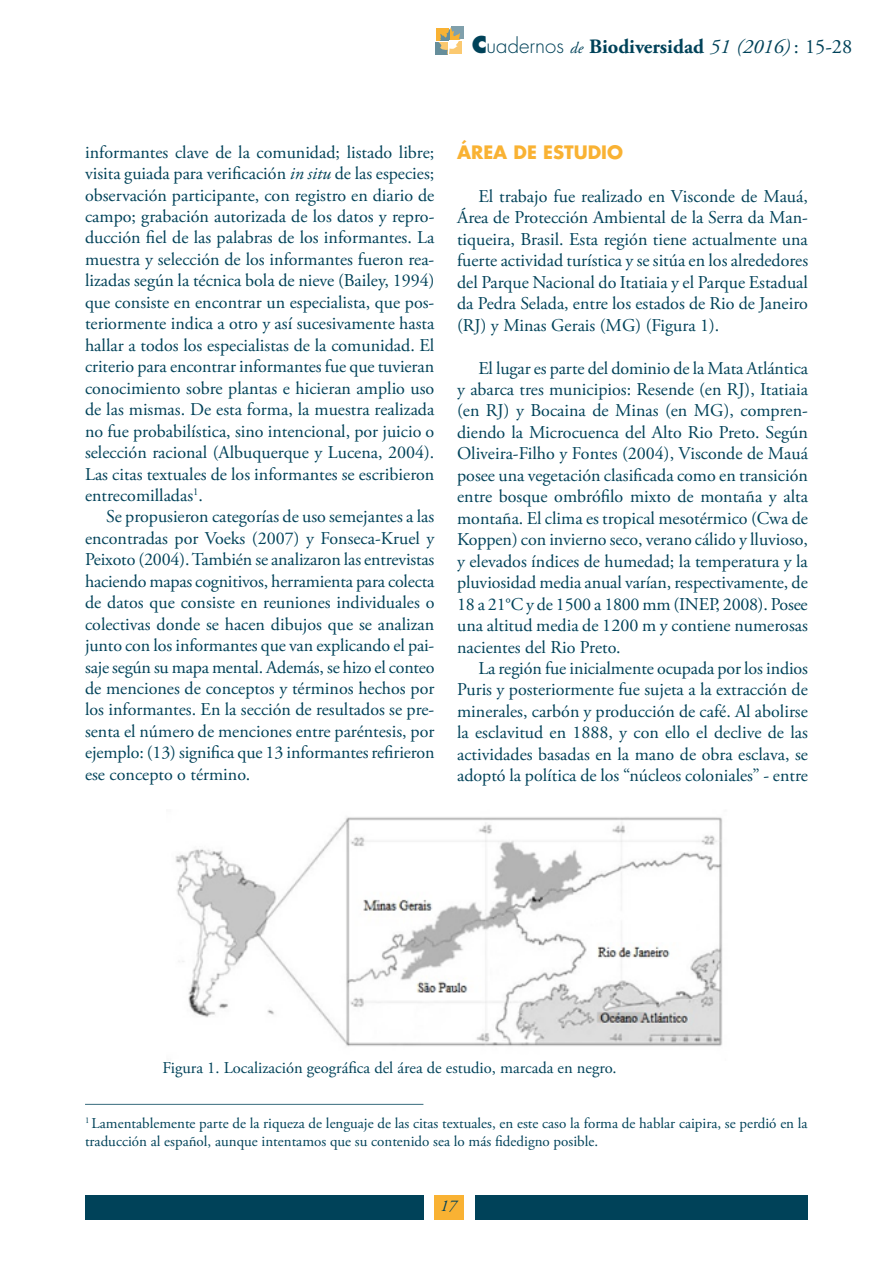
<style>
.page{position:relative;width:893px;height:1263px;background:#fff}
.page>*{position:absolute;margin:0;border:0;box-sizing:border-box;transform-origin:0 0}
.t1{font:700 20.4px "Adobe Garamond Pro";color:#004259}
.t2{font:18px/21.5px "Adobe Garamond Pro";letter-spacing:-.01em;color:#004259;text-align:justify}
.t3{font:700 18px "Futura";color:#f9b233}
.t4{font:16.5px "Adobe Garamond Pro";color:#004259}
.t5{font:italic 16.5px "Adobe Garamond Pro";color:#004259}
.t6{font:15px/18px "Adobe Garamond Pro";color:#004259}
.s1{font-family:"Futura";font-weight:800;font-size:22.65px}
.s2{font-family:"Futura";font-weight:300}
.s3{font-weight:400;font-style:italic;font-size:15.9px}
.s4{font-weight:400;font-style:italic}
.s5{font-weight:400}
.s6{font-style:italic}
</style>
<div class="page">
<div style="left:437px;top:28px;width:12px;height:13px;background:#f9b233"></div>
<div style="left:451px;top:27px;width:12px;height:12px;background:#80a0ac"></div>
<div style="left:435px;top:42px;width:13px;height:13px;background:#668e9b"></div>
<div style="left:449px;top:41px;width:13px;height:12px;background:#fbc970"></div>
<svg style="left:438px;top:27px;width:22px;height:28px"></svg>
<div style="left:86px;top:1195px;width:338px;height:25px;background:#004259"></div>
<div style="left:475px;top:1195px;width:333px;height:25px;background:#004259"></div>
<div style="left:435px;top:1195px;width:29px;height:25px;background:#f9b233"></div>
<img style="left:175px;top:817px;width:548px;height:230px">
<hr style="left:85px;top:1104px;width:338px;height:1px;background:#4d7b8b">
<p class="t1" style="left:472px;top:34px;width:382px"><span class="s1">C</span><span class="s2">uadernos</span> <span class="s3">de</span> Biodiversidad <span class="s4">51 (2016)</span> <span class="s5">: 15-28</span></p>
<p class="t2" style="left:85px;top:142px;width:351px">informantes clave de la comunidad; listado libre; visita guiada para verificación <span class="s6">in situ</span> de las especies; observación participante, con registro en diario de campo; grabación autorizada de los datos y repro&shy;ducción fiel de las palabras de los informantes. La muestra y selección de los informantes fueron rea&shy;lizadas según la técnica bola de nieve (Bailey, 1994) que consiste en encontrar un especialista, que pos&shy;teriormente indica a otro y así sucesivamente hasta hallar a todos los especialistas de la comunidad. El criterio para encontrar informantes fue que tuvieran conocimiento sobre plantas e hicieran amplio uso de las mismas. De esta forma, la muestra realizada no fue probabilística, sino intencional, por juicio o selección racional (Albuquerque y Lucena, 2004).<br>Las citas textuales de los informantes se escribieron entrecomilladas<sup>1</sup>.</p>
<p class="t2" style="left:85px;top:506px;width:351px;text-indent:21px">Se propusieron categorías de uso semejantes a las encontradas por Voeks (2007) y Fonseca-Kruel y Peixoto (2004). También se analizaron las entrevistas haciendo mapas cognitivos, herramienta para colecta de datos que consiste en reuniones individuales o colectivas donde se hacen dibujos que se analizan junto con los informantes que van explicando el pai&shy;saje según su mapa mental. Además, se hizo el conteo de menciones de conceptos y términos hechos por los informantes. En la sección de resultados se pre&shy;senta el número de menciones entre paréntesis, por ejemplo: (13) significa que 13 informantes refirieron ese concepto o término.</p>
<p class="t3" style="left:457px;top:140px;width:167px">ÁREA DE ESTUDIO</p>
<p class="t2" style="left:457px;top:186px;width:353px;text-indent:21px">El trabajo fue realizado en Visconde de Mauá, Área de Protección Ambiental de la Serra da Man&shy;tiqueira, Brasil. Esta región tiene actualmente una fuerte actividad turística y se sitúa en los alrededores del Parque Nacional do Itatiaia y el Parque Estadual da Pedra Selada, entre los estados de Rio de Janeiro (RJ) y Minas Gerais (MG) (Figura 1).</p>
<p class="t2" style="left:457px;top:358px;width:353px;text-indent:21px">El lugar es parte del dominio de la Mata Atlántica y abarca tres municipios: Resende (en RJ), Itatiaia (en RJ) y Bocaina de Minas (en MG), compren&shy;diendo la Microcuenca del Alto Rio Preto. Según Oliveira-Filho y Fontes (2004), Visconde de Mauá posee una vegetación clasificada como en transición entre bosque ombrófilo mixto de montaña y alta montaña. El clima es tropical mesotérmico (Cwa de Koppen) con invierno seco, verano cálido y lluvioso, y elevados índices de humedad; la temperatura y la pluviosidad media anual varían, respectivamente, de 18 a 21°C y de 1500 a 1800 mm (INEP, 2008). Posee una altitud media de 1200 m y contiene numerosas nacientes del Rio Preto.</p>
<p class="t2" style="left:457px;top:658px;width:352px;text-indent:21px">La región fue inicialmente ocupada por los indios Puris y posteriormente fue sujeta a la extracción de minerales, carbón y producción de café. Al abolirse la esclavitud en 1888, y con ello el declive de las actividades basadas en la mano de obra esclava, se adoptó la política de los “núcleos coloniales” - entre</p>
<p class="t4" style="left:163px;top:1058px;width:456px">Figura 1. Localización geográfica del área de estudio, marcada en negro.</p>
<p class="t6" style="left:85px;top:1115px;width:724px"><sup>1</sup> Lamentablemente parte de la riqueza de lenguaje de las citas textuales, en este caso la forma de hablar caipira, se perdió en la traducción al español, aunque intentamos que su contenido sea lo más fidedigno posible.</p>
<p class="t5" style="left:440px;top:1195px;width:18px">17</p>
</div>
